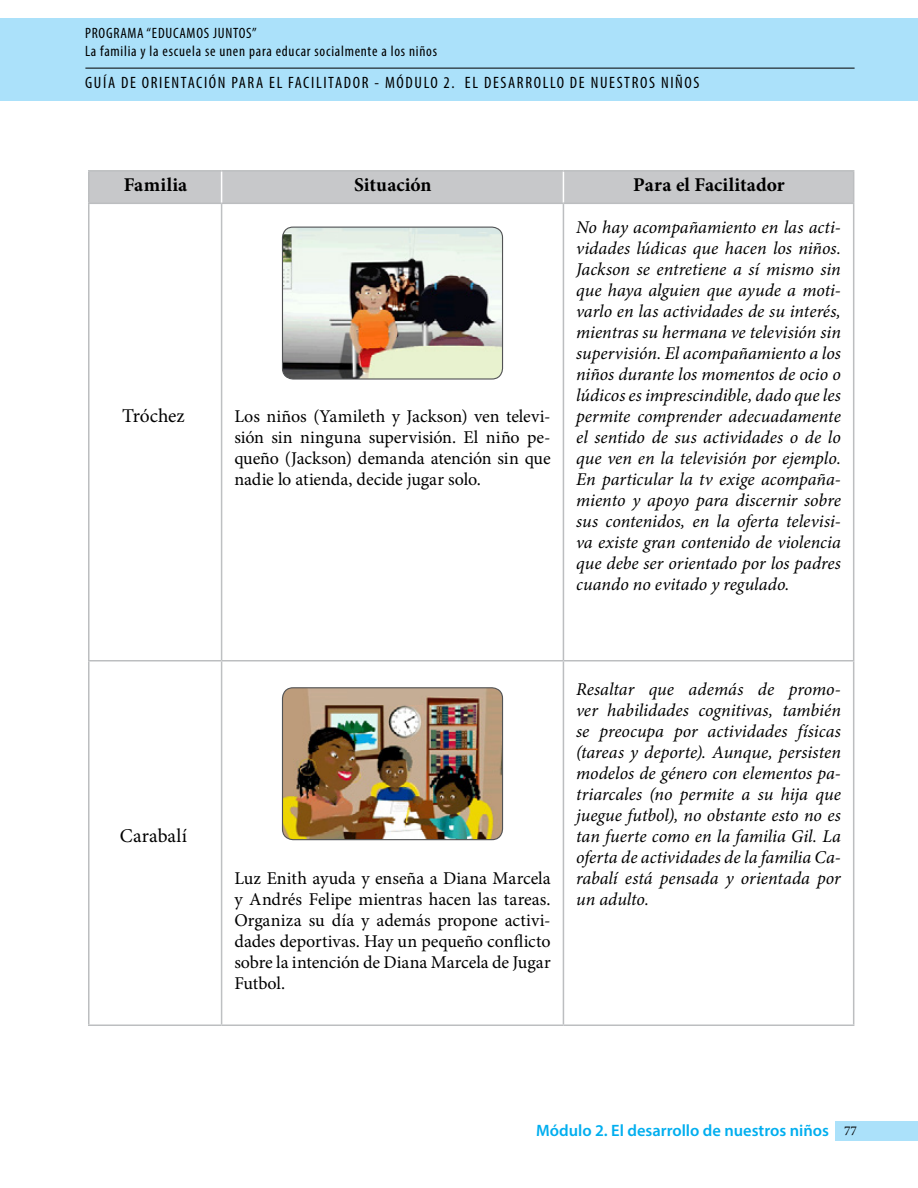
<style>
.page{position:relative;width:918px;height:1188px;background:#fff}
.page>*{position:absolute;margin:0;border:0;box-sizing:border-box;transform-origin:0 0}
.Texto{font:700 19.5px "Minion Pro";letter-spacing:.005em;color:#000}
.Texto-2{font:19.5px "Minion Pro";color:#000}
.Texto-3{font:italic 18px/21px "Minion Pro";letter-spacing:-.005em;color:#000;text-align:justify}
.Texto-4{font:18px/21px "Minion Pro";letter-spacing:-.005em;color:#000;text-align:justify}
.t1{font:condensed 16.5px "Myriad Pro";letter-spacing:.1em;color:#000}
.t2{font:600 16.5px "Myriad Pro";color:#00aeef}
.t3{font:condensed 15px/18px "Myriad Pro";letter-spacing:.05em;color:#000}
.t4{font:13.5px "Minion Pro";color:#000}
</style>
<div class="page">
<div style="left:90px;top:172px;width:763px;height:31px;background:#c7c8ca"></div>
<hr style="left:222px;top:170px;width:341px;height:2px;background:#bcbec0">
<hr style="left:222px;top:203px;width:341px;height:1px;background:#bcbec0">
<hr style="left:563px;top:172px;width:1px;height:31px;background:#fff">
<hr style="left:563px;top:170px;width:291px;height:2px;background:#bcbec0">
<hr style="left:853px;top:172px;width:1px;height:31px;background:#bcbec0">
<hr style="left:563px;top:203px;width:291px;height:1px;background:#bcbec0">
<hr style="left:88px;top:170px;width:134px;height:2px;background:#bcbec0">
<hr style="left:88px;top:203px;width:134px;height:1px;background:#bcbec0">
<hr style="left:88px;top:172px;width:2px;height:31px;background:#bcbec0">
<hr style="left:221px;top:172px;width:1px;height:31px;background:#fff">
<hr style="left:88px;top:204px;width:2px;height:456px;background:#bcbec0">
<hr style="left:853px;top:204px;width:1px;height:456px;background:#bcbec0">
<hr style="left:88px;top:662px;width:2px;height:363px;background:#bcbec0">
<hr style="left:853px;top:662px;width:1px;height:363px;background:#bcbec0">
<hr style="left:221px;top:204px;width:1px;height:456px;background:#bec0c2">
<hr style="left:221px;top:662px;width:1px;height:363px;background:#bec0c2">
<hr style="left:563px;top:204px;width:1px;height:456px;background:#bcbec0">
<hr style="left:563px;top:662px;width:1px;height:363px;background:#bcbec0">
<hr style="left:88px;top:660px;width:134px;height:2px;background:#bcbec0">
<hr style="left:222px;top:660px;width:341px;height:2px;background:#bcbec0">
<hr style="left:563px;top:660px;width:291px;height:2px;background:#bcbec0">
<hr style="left:88px;top:1025px;width:134px;height:1px;background:#bcbec0">
<hr style="left:222px;top:1025px;width:341px;height:1px;background:#bcbec0">
<hr style="left:563px;top:1025px;width:291px;height:1px;background:#bcbec0">
<img style="left:282px;top:227px;width:221px;height:151px">
<div style="left:282px;top:227px;width:221px;height:153px;border:1px solid #515254;border-radius:11px"></div>
<img style="left:282px;top:689px;width:221px;height:151px">
<div style="left:282px;top:687px;width:221px;height:153px;border:1px solid #515254;border-radius:11px"></div>
<div style="left:0;top:19px;width:918px;height:82px;background:#abe1fa"></div>
<hr style="left:85px;top:68px;width:770px;height:1px;background:#000">
<div style="left:836px;top:1121px;width:82px;height:20px;background:#abe1fa"></div>
<p class="t3" style="left:85px;top:24px;width:353px">PROGRAMA “EDUCAMOS JUNTOS”<br>La familia y la escuela se unen para educar socialmente a los niños</p>
<p class="t1" style="left:85px;top:72px;width:616px">GUÍA DE ORIENTACIÓN PARA EL FACILITADOR - MÓDULO 2. EL DESARROLLO DE NUESTROS NIÑOS</p>
<p class="Texto" style="left:124px;top:171px;width:65px">Familia</p>
<p class="Texto" style="left:354px;top:171px;width:79px">Situación</p>
<p class="Texto" style="left:633px;top:171px;width:153px">Para el Facilitador</p>
<p class="Texto-2" style="left:122px;top:402px;width:64px">Tróchez</p>
<p class="Texto-4" style="left:234px;top:405px;width:318px">Los niños (Yamileth y Jackson) ven televi&shy;sión sin ninguna supervisión. El niño pe&shy;queño (Jackson) demanda atención sin que nadie lo atienda, decide jugar solo.</p>
<p class="Texto-3" style="left:576px;top:216px;width:266px">No hay acompañamiento en las acti&shy;vidades lúdicas que hacen los niños.<br>Jackson se entretiene a sí mismo sin que haya alguien que ayude a moti&shy;varlo en las actividades de su interés, mientras su hermana ve televisión sin supervisión. El acompañamiento a los niños durante los momentos de ocio o lúdicos es imprescindible, dado que les permite comprender adecuadamente el sentido de sus actividades o de lo que ven en la televisión por ejemplo.<br>En particular la tv exige acompaña&shy;miento y apoyo para discernir sobre sus contenidos, en la oferta televisi&shy;va existe gran contenido de violencia que debe ser orientado por los padres cuando no evitado y regulado.</p>
<p class="Texto-2" style="left:120px;top:822px;width:69px">Carabalí</p>
<p class="Texto-4" style="left:234px;top:867px;width:318px">Luz Enith ayuda y enseña a Diana Marcela y Andrés Felipe mientras hacen las tareas.<br>Organiza su día y además propone activi&shy;dades deportivas. Hay un pequeño conflicto sobre la intención de Diana Marcela de Jugar Futbol.</p>
<p class="Texto-3" style="left:576px;top:678px;width:266px">Resaltar que además de promo&shy;ver habilidades cognitivas, también se preocupa por actividades físicas (tareas y deporte). Aunque, persisten modelos de género con elementos pa&shy;triarcales (no permite a su hija que juegue futbol), no obstante esto no es tan fuerte como en la familia Gil. La oferta de actividades de la familia Ca&shy;rabalí está pensada y orientada por un adulto.</p>
<p class="t2" style="left:536px;top:1120px;width:294px">Módulo 2. El desarrollo de nuestros niños</p>
<p class="t4" style="left:844px;top:1122px;width:15px">77</p>
</div>
